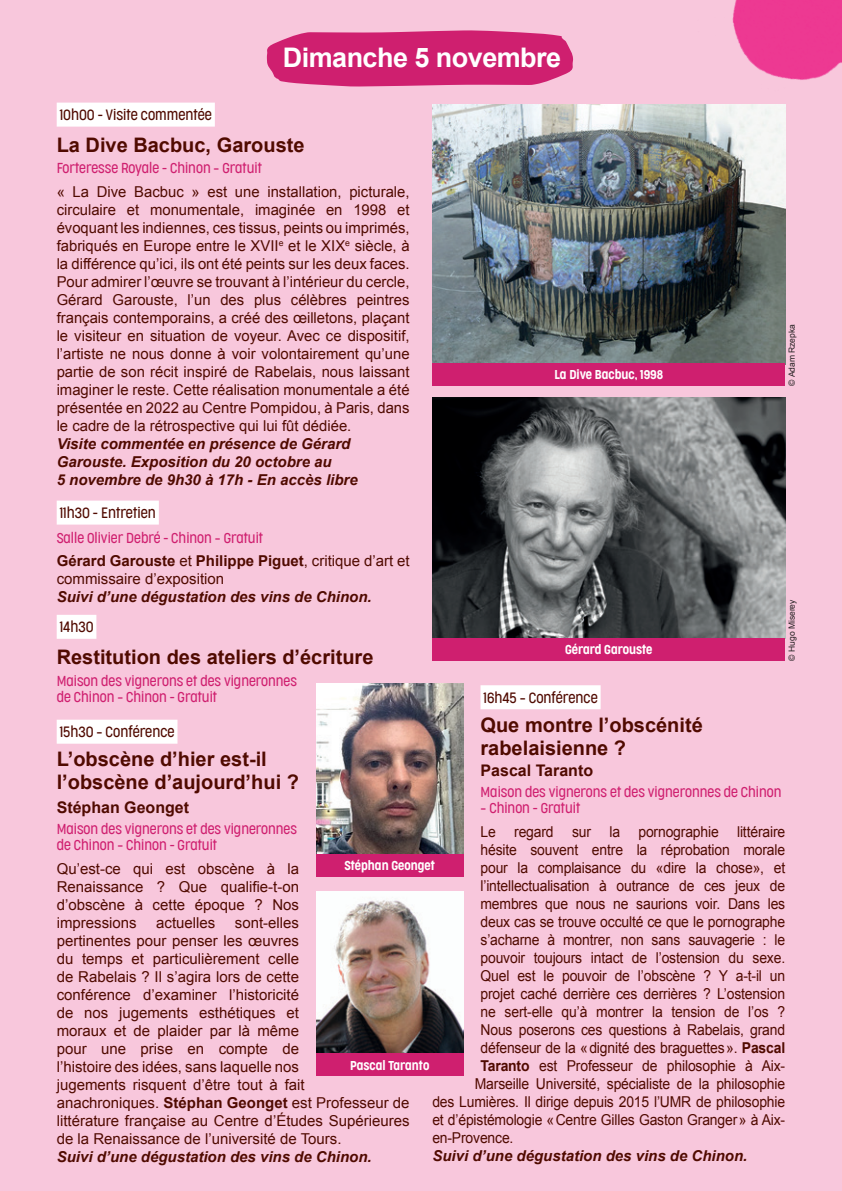
<style>
.page{position:relative;width:842px;height:1191px;background:#f8c7dc}
.page>*{position:absolute;margin:0;border:0;box-sizing:border-box;transform-origin:0 0}
.Jour{font:700 27px "Arial";letter-spacing:-.02em;color:#fff}
.Titre{font:700 20px/23px "Arial";color:#500a00}
.Titre-2{font:700 16px "Arial";color:#500a00}
.Courant{font:15px/18px "Arial";letter-spacing:-.01em;color:#500a00;text-align:justify}
.Courant-2{font:15px "Arial";letter-spacing:-.01em;color:#500a00;scale:.93 1}
.Courant-3{font:italic 700 15px/18px "Arial";color:#500a00}
.Horaire{font:300 14px "Cocogoose Condensed";color:#500a00}
.Lieu{font:300 13.6px/16px "Cocogoose Condensed";color:#cf1f6f}
.Légende{font:300 12px "Cocogoose Condensed";color:#fff}
.Légende-2{font:8.4px "Arial";color:#231f20}
.s1{font-weight:700}
</style>
<div class="page">
<div style="left:57px;top:103px;width:158px;height:24px;background:#fff"></div>
<div style="left:57px;top:500px;width:102px;height:24px;background:#fff"></div>
<div style="left:57px;top:615px;width:39px;height:24px;background:#fff"></div>
<div style="left:57px;top:719px;width:120px;height:24px;background:#fff"></div>
<svg style="left:266px;top:30px;width:307px;height:57px;background:#d3337c"></svg>
<img style="left:432px;top:104px;width:353px;height:259px">
<div style="left:432px;top:363px;width:353px;height:23px;background:#cf1f6f"></div>
<img style="left:432px;top:397px;width:353px;height:241px">
<div style="left:432px;top:638px;width:353px;height:22px;background:#cf1f6f"></div>
<div style="left:480px;top:685px;width:121px;height:24px;background:#fff"></div>
<img style="left:316px;top:683px;width:147px;height:171px">
<div style="left:316px;top:854px;width:147px;height:23px;background:#cf1f6f"></div>
<img style="left:316px;top:891px;width:147px;height:162px">
<div style="left:316px;top:1053px;width:147px;height:23px;background:#cf1f6f"></div>
<img style="left:689px;top:0;width:153px;height:161px">
<p class="Jour" style="left:283px;top:40px;width:280px">Dimanche 5 novembre</p>
<p class="Horaire" style="left:60px;top:106px;width:154px">10h00 - Visite commentée</p>
<p class="Titre" style="left:57px;top:134px;width:249px">La Dive Bacbuc, Garouste</p>
<p class="Lieu" style="left:57px;top:160px;width:207px">Forteresse Royale - Chinon – Gratuit</p>
<p class="Courant" style="left:57px;top:183px;width:354px">« La Dive Bacbuc » est une installation, picturale, circulaire et monumentale, imaginée en 1998 et évoquant les indiennes, ces tissus, peints ou imprimés, fabriqués en Europe entre le XVII<sup>e</sup> et le XIX<sup>e</sup> siècle, à la différence qu’ici, ils ont été peints sur les deux faces.<br>Pour admirer l’œuvre se trouvant à l’intérieur du cercle, Gérard Garouste, l’un des plus célèbres peintres français contemporains, a créé des œilletons, plaçant le visiteur en situation de voyeur. Avec ce dispositif, l’artiste ne nous donne à voir volontairement qu’une partie de son récit inspiré de Rabelais, nous laissant imaginer le reste. Cette réalisation monumentale a été présentée en 2022 au Centre Pompidou, à Paris, dans le cadre de la rétrospective qui lui fût dédiée.</p>
<p class="Courant-3" style="left:57px;top:435px;width:302px">Visite commentée en présence de Gérard<br>Garouste. Exposition du 20 octobre au<br>5 novembre de 9h30 à 17h - En accès libre</p>
<p class="Horaire" style="left:60px;top:503px;width:98px">11h30 - Entretien</p>
<p class="Lieu" style="left:57px;top:529px;width:208px">Salle Olivier Debré - Chinon – Gratuit</p>
<p class="Courant" style="left:57px;top:552px;width:354px"><span class="s1">Gérard Garouste</span> et <span class="s1">Philippe Piguet</span>, critique d’art et commissaire d’exposition</p>
<p class="Courant-3" style="left:57px;top:588px;width:317px">Suivi d’une dégustation des vins de Chinon.</p>
<p class="Horaire" style="left:60px;top:618px;width:35px">14h30</p>
<p class="Titre" style="left:57px;top:646px;width:318px">Restitution des ateliers d’écriture</p>
<p class="Lieu" style="left:57px;top:672px;width:242px">Maison des vignerons et des vigneronnes de Chinon – Chinon - Gratuit</p>
<p class="Horaire" style="left:60px;top:722px;width:116px">15h30 – Conférence</p>
<p class="Titre" style="left:57px;top:748px;width:244px">L’obscène d’hier est-il l’obscène d’aujourd’hui ?</p>
<p class="Titre-2" style="left:57px;top:796px;width:134px">Stéphan Geonget</p>
<p class="Lieu" style="left:57px;top:821px;width:242px">Maison des vignerons et des vigneronnes de Chinon – Chinon - Gratuit</p>
<p class="Courant" style="left:57px;top:860px;width:244px">Qu’est-ce qui est obscène à la Renaissance ? Que qualifie-t-on d’obscène à cette époque ? Nos impressions</p>
<p class="Légende-2" style="left:786px;top:386px;width:63px;rotate:-90deg">© Adam Rzepka</p>
<p class="Légende" style="left:554px;top:367px;width:110px">La Dive Bacbuc, 1998</p>
<p class="Légende-2" style="left:786px;top:660px;width:63px;rotate:-90deg">© Hugo Miserey</p>
<p class="Légende" style="left:565px;top:641px;width:89px">Gérard Garouste</p>
<p class="Horaire" style="left:483px;top:688px;width:116px">16h45 – Conférence</p>
<p class="Titre" style="left:480px;top:713px;width:224px">Que montre l’obscénité rabelaisienne ?</p>
<p class="Titre-2" style="left:480px;top:759px;width:114px">Pascal Taranto</p>
<p class="Lieu" style="left:480px;top:784px;width:303px">Maison des vignerons et des vigneronnes de Chinon</p>
<p class="Lieu" style="left:480px;top:800px;width:101px">– Chinon - Gratuit</p>
<p class="Courant-2" style="left:480px;top:822px;width:329px">Le regard sur la pornographie littéraire</p>
<p class="Courant-2" style="left:480px;top:840px;width:329px">hésite souvent entre la réprobation morale</p>
<p class="Courant-2" style="left:480px;top:858px;width:329px">pour la complaisance du «dire la chose», et</p>
<p class="Courant-2" style="left:480px;top:876px;width:329px">l’intellectualisation à outrance de ces jeux de</p>
<p class="Courant-2" style="left:480px;top:894px;width:329px">membres que nous ne saurions voir. Dans les</p>
<p class="Courant-2" style="left:480px;top:912px;width:329px">deux cas se trouve occulté ce que le pornographe</p>
<p class="Courant-2" style="left:480px;top:930px;width:329px">s’acharne à montrer, non sans sauvagerie : le</p>
<p class="Courant-2" style="left:480px;top:948px;width:329px">pouvoir toujours intact de l’ostension du sexe.</p>
<p class="Courant-2" style="left:480px;top:966px;width:329px">Quel est le pouvoir de l’obscène ? Y a-t-il un</p>
<p class="Courant-2" style="left:480px;top:984px;width:329px">projet caché derrière ces derrières ? L’ostension</p>
<p class="Courant-2" style="left:480px;top:1002px;width:329px">ne sert-elle qu’à montrer la tension de l’os ?</p>
<p class="Courant-2" style="left:480px;top:1020px;width:329px">Nous poserons ces questions à Rabelais, grand</p>
<p class="Courant-2" style="left:480px;top:1038px;width:329px">défenseur de la «dignité des braguettes». <span class="s1">Pascal</span></p>
<p class="Courant-2" style="left:480px;top:1056px;width:329px"><span class="s1">Taranto</span> est Professeur de philosophie à Aix-</p>
<p class="Courant-2" style="left:475px;top:1074px;width:335px">Marseille Université, spécialiste de la philosophie</p>
<p class="Courant-2" style="left:432px;top:1092px;width:381px">des Lumières. Il dirige depuis 2015 l’UMR de philosophie</p>
<p class="Courant-2" style="left:432px;top:1110px;width:381px">et d’épistémologie «Centre Gilles Gaston Granger» à Aix-</p>
<p class="Courant-2" style="left:432px;top:1128px;width:89px">en-Provence.</p>
<p class="Courant-3" style="left:432px;top:1147px;width:317px">Suivi d’une dégustation des vins de Chinon.</p>
<p class="Légende" style="left:345px;top:858px;width:92px">Stéphan Geonget</p>
<p class="Courant" style="left:57px;top:914px;width:354px;text-align:left;text-indent:178px">sont-elles<br>pertinentes pour penser les œuvres<br>du temps et particulièrement celle<br>de Rabelais ? Il s’agira lors de cette<br>conférence d’examiner l’historicité<br>de nos jugements esthétiques et<br>moraux et de plaider par là même<br>pour une prise en compte de<br>l’histoire des idées, sans laquelle nos<br>jugements risquent d’être tout à fait anachroniques. <span class="s1">Stéphan Geonget</span> est Professeur de littérature française au Centre d’Études Supérieures de la Renaissance de l’université de Tours.</p>
<p class="Courant-3" style="left:57px;top:1148px;width:317px">Suivi d’une dégustation des vins de Chinon.</p>
<p class="Courant" style="left:156px;top:914px;width:61px">actuelles</p>
<p class="Légende" style="left:350px;top:1057px;width:81px">Pascal Taranto</p>
</div>
